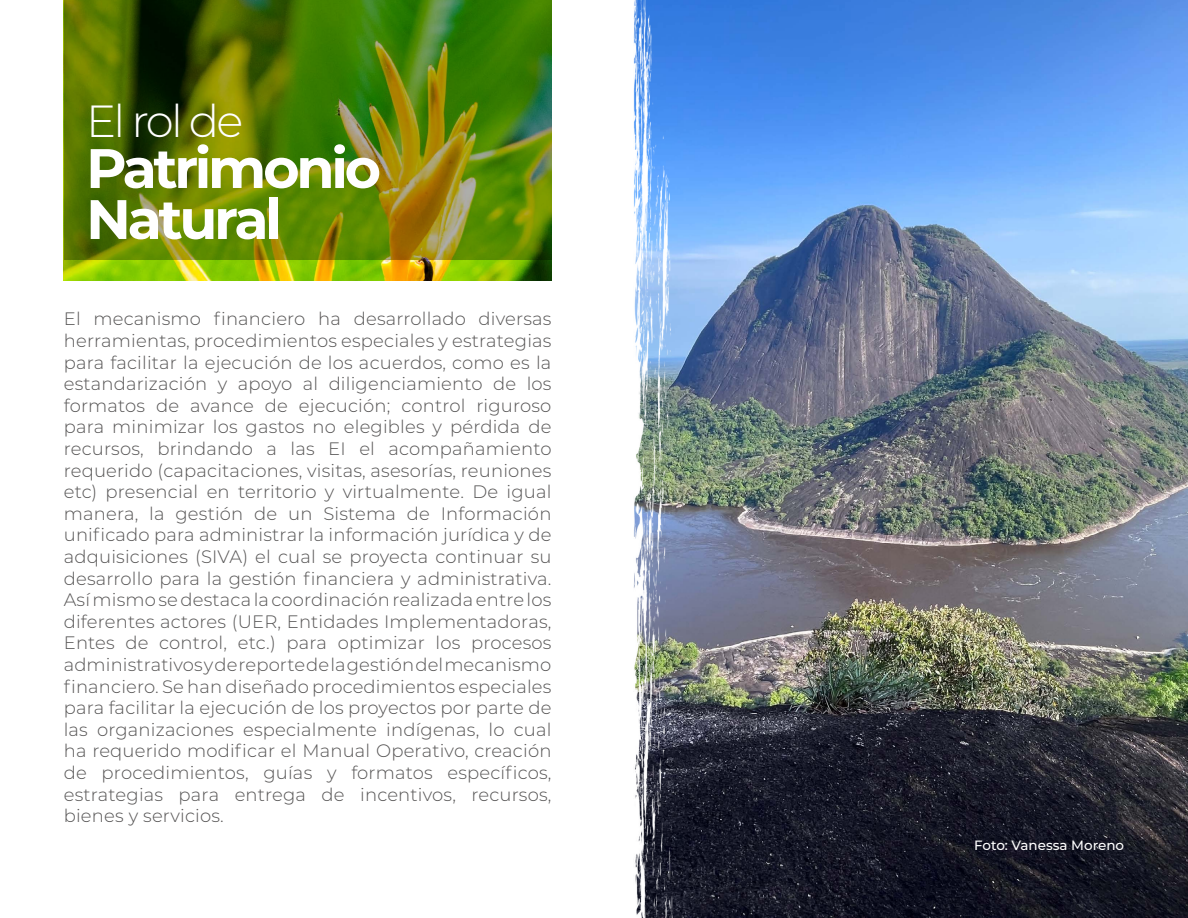
<style>
.page{position:relative;width:1188px;height:918px;background:#fff}
.page>*{position:absolute;margin:0;border:0;box-sizing:border-box;transform-origin:0 0}
.t1{font:700 55.5px/51px "Montserrat";letter-spacing:-.06em;color:#fff}
.t2{font:300 45px "Montserrat";letter-spacing:-.06em;color:#fff}
.t3{font:300 18px/21.6px "Montserrat";letter-spacing:.01em;color:#555454;text-align:justify}
.t4{font:500 13.5px "Montserrat";color:#fff}
</style>
<div class="page">
<img style="left:64px;top:260px;width:487px;height:21px">
<svg style="left:64px;top:0;width:487px;height:260px;background:#587808"></svg>
<img style="left:694px;top:0;width:494px;height:918px">
<img style="left:633px;top:0;width:61px;height:918px">
<h2 class="t2" style="left:86px;top:90px;width:159px">El rol de</h2>
<h1 class="t1" style="left:86px;top:140px;width:296px">Patrimonio<br>Natural</h1>
<p class="t3" style="left:64px;top:308px;width:489px">El mecanismo financiero ha desarrollado diversas herramientas, procedimientos especiales y estrategias para facilitar la ejecución de los acuerdos, como es la estandarización y apoyo al diligenciamiento de los formatos de avance de ejecución; control riguroso para minimizar los gastos no elegibles y pérdida de recursos, brindando a las EI el acompañamiento requerido (capacitaciones, visitas, asesorías, reuniones etc) presencial en territorio y virtualmente. De igual manera, la gestión de un Sistema de Información unificado para administrar la información jurídica y de adquisiciones (SIVA) el cual se proyecta continuar su desarrollo para la gestión financiera y administrativa.<br>Así mismo se destaca la coordinación realizada entre los diferentes actores (UER, Entidades Implementadoras, Entes de control, etc.) para optimizar los procesos administrativos y de reporte de la gestión del mecanismo financiero. Se han diseñado procedimientos especiales para facilitar la ejecución de los proyectos por parte de las organizaciones especialmente indígenas, lo cual ha requerido modificar el Manual Operativo, creación de procedimientos, guías y formatos específicos, estrategias para entrega de incentivos, recursos, bienes y servicios.</p>
<p class="t4" style="left:974px;top:836px;width:152px">Foto: Vanessa Moreno</p>
</div>
